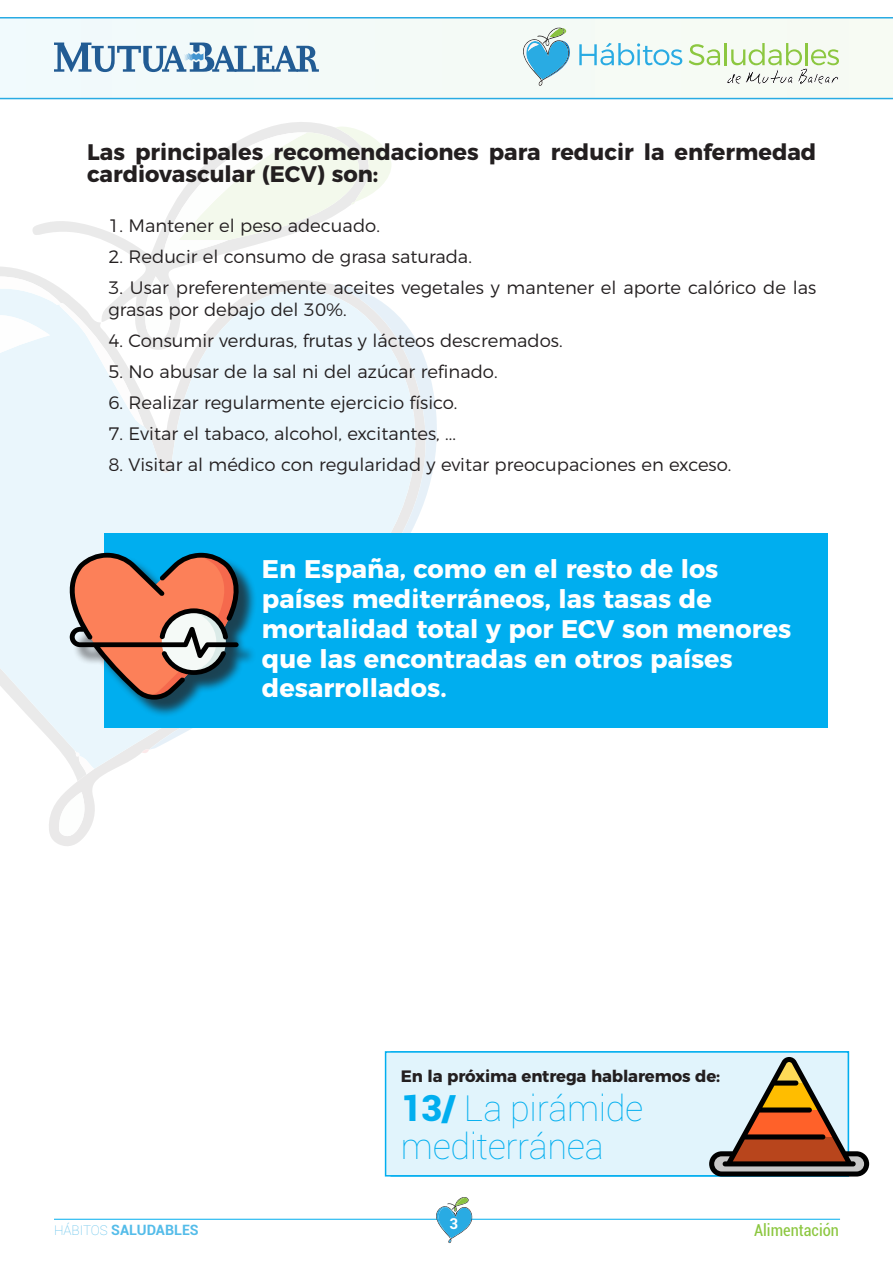
<style>
.page{position:relative;width:893px;height:1263px;background:#fff}
.page>*{position:absolute;margin:0;border:0;box-sizing:border-box;transform-origin:0 0}
.t1{font:500 39px "Roboto";color:#00aeef}
.t2{font:100 36px "Roboto";letter-spacing:-.01em;color:#00aeef}
.t3{font:700 25.5px/30px "Montserrat";color:#fff}
.t4{font:700 22.5px/22.5px "Montserrat";color:#231f20}
.t5{font:300 18px/22.5px "Montserrat";color:#231f20}
.t6{font:700 16.5px "Montserrat";letter-spacing:-.01em;color:#231f20}
.t7{font:condensed 16.5px "Roboto";color:#8cc740}
.t8{font:700 15px "Roboto";color:#fff}
.t9{font:700 14.25px "Roboto";color:#54bce9}
.s1{font-weight:900}
.s2{font-weight:100;font-size:13.5px}
</style>
<div class="page">
<div style="left:0;top:17px;width:893px;height:82px;background:#f3faf6"></div>
<hr style="left:54px;top:1219px;width:786px;height:1px;background:#00aeef">
<svg style="left:436px;top:1197px;width:37px;height:46px"></svg>
<svg style="left:54px;top:43px;width:265px;height:29px"></svg>
<svg style="left:579px;top:43px;width:103px;height:22px"></svg>
<svg style="left:689px;top:44px;width:31px;height:21px"></svg>
<hr style="left:724px;top:43px;width:3px;height:22px;background:#8cc740">
<svg style="left:726px;top:43px;width:113px;height:42px"></svg>
<svg style="left:523px;top:27px;width:47px;height:59px"></svg>
<svg style="left:49px;top:781px;width:47px;height:65px;fill:#eae9e9"></svg>
<svg style="left:0;top:267px;width:113px;height:514px"></svg>
<svg style="left:32px;top:122px;width:296px;height:153px"></svg>
<svg style="left:428px;top:370px;width:10px;height:358px"></svg>
<svg style="left:0;top:280px;width:428px;height:489px;fill:#eaf6fc"></svg>
<svg style="left:58px;top:792px;width:28px;height:45px"></svg>
<svg style="left:75px;top:751px;width:19px;height:23px"></svg>
<svg style="left:162px;top:126px;width:229px;height:137px"></svg>
<div style="left:105px;top:533px;width:723px;height:194px;background:#00aeef"></div>
<div style="left:385px;top:1051px;width:464px;height:125px;background:#e1f4fc;border:2px solid #00aeef"></div>
<svg style="left:709px;top:1057px;width:160px;height:119px"></svg>
<div style="left:72px;top:555px;width:185px;height:163px;background:#231f20;opacity:.75"></div>
<svg style="left:0;top:275px;width:258px;height:425px"></svg>
<p class="t4" style="left:87px;top:139px;width:731px">Las principales recomendaciones para reducir la enfermedad cardiovascular (ECV) son:</p>
<p class="t5" style="left:108px;top:213px;width:273px">1. Mantener el peso adecuado.</p>
<p class="t5" style="left:108px;top:244px;width:365px">2. Reducir el consumo de grasa saturada.</p>
<p class="t5" style="left:108px;top:275px;width:709px">3. Usar preferentemente aceites vegetales y mantener el aporte calórico de las grasas por debajo del 30%.</p>
<p class="t5" style="left:108px;top:328px;width:456px">4. Consumir verduras, frutas y lácteos descremados.</p>
<p class="t5" style="left:108px;top:359px;width:391px">5. No abusar de la sal ni del azúcar refinado.</p>
<p class="t5" style="left:108px;top:390px;width:351px">6. Realizar regularmente ejercicio físico.</p>
<p class="t5" style="left:108px;top:421px;width:349px">7. Evitar el tabaco, alcohol, excitantes, ...</p>
<p class="t5" style="left:108px;top:452px;width:625px">8. Visitar al médico con regularidad y evitar preocupaciones en exceso.</p>
<p class="t3" style="left:262px;top:551px;width:531px">En España, como en el resto de los países mediterráneos, las tasas de mortalidad total y por ECV son menores que las encontradas en otros países desarrollados.</p>
<p class="t6" style="left:410px;top:1062px;width:327px">En la próxima entrega hablaremos de:</p>
<p class="t1" style="left:410px;top:1087px;width:289px">02 / La nutrición</p>
<p class="t6" style="left:401px;top:1063px;width:321px">En la próxima entrega hablaremos de:</p>
<p class="t2" style="left:401px;top:1083px;width:244px"><span class="s1">13/</span> La pirámide</p>
<p class="t2" style="left:401px;top:1122px;width:205px">mediterránea</p>
<p class="t9" style="left:54px;top:1220px;width:146px"><span class="s2">HÁBITOS</span> SALUDABLES</p>
<p class="t8" style="left:450px;top:1213px;width:10px">3</p>
<p class="t7" style="left:754px;top:1218px;width:86px">Alimentación</p>
</div>
